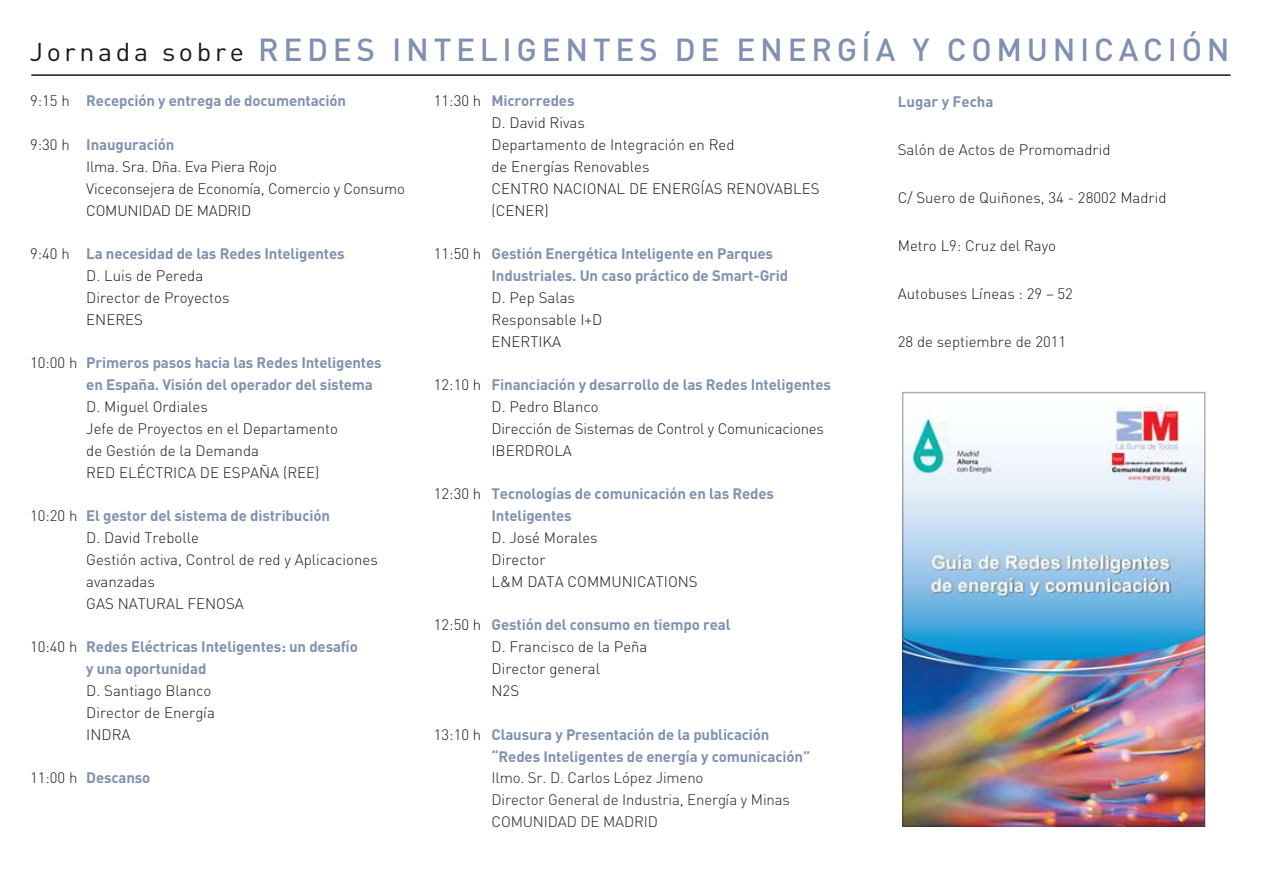
<style>
.page{position:relative;width:1262px;height:893px;background:#fff}
.page>*{position:absolute;margin:0;border:0;box-sizing:border-box;transform-origin:0 0}
.t1{font:500 31.5px "DIN";letter-spacing:.15em;color:#8090b2}
.t2{font:300 15px/21.9px "DIN";color:#1a171b}
.t3{font:700 15px/21.8px "DIN";letter-spacing:-.01em;color:#8090b2}
.t4{font:300 15px/21.9px "DIN";letter-spacing:-.01em;color:#231f20}
.s1{font-weight:400;font-size:25.5px;color:#1a171b}
.s2{font-weight:700;color:#8090b2}
.s3{font-weight:300;color:#1a171b}
</style>
<div class="page">
<hr style="left:31px;top:74px;width:1199px;height:2px;background:#1a171a">
<img style="left:904px;top:404px;width:299px;height:420px">
<p class="t1" style="left:30px;top:30px;width:1201px"><span class="s1">Jornada sobre</span> REDES INTELIGENTES DE ENERGÍA Y COMUNICACIÓN</p>
<p class="t2" style="left:30px;top:90px;width:41px">9:15 h</p>
<p class="t2" style="left:30px;top:133px;width:41px">9:30 h</p>
<p class="t2" style="left:30px;top:243px;width:41px">9:40 h</p>
<p class="t2" style="left:30px;top:352px;width:49px">10:00 h</p>
<p class="t2" style="left:30px;top:505px;width:49px">10:20 h</p>
<p class="t2" style="left:30px;top:635px;width:49px">10:40 h</p>
<p class="t2" style="left:30px;top:766px;width:49px">11:00 h</p>
<p class="t3" style="left:86px;top:89px;width:261px">Recepción y entrega de documentación</p>
<p class="t2" style="left:86px;top:134px;width:320px"><span class="s2">Inauguración<br></span>Ilma. Sra. Dña. Eva Piera Rojo<br>Viceconsejera de Economía, Comercio y Consumo<br>COMUNIDAD DE MADRID</p>
<p class="t2" style="left:86px;top:243px;width:260px"><span class="s2">La necesidad de las Redes Inteligentes<br></span>D. Luis de Pereda<br>Director de Proyectos<br>ENERES</p>
<p class="t2" style="left:86px;top:352px;width:297px"><span class="s2">Primeros pasos hacia las Redes Inteligentes en España. Visión del operador del sistema<br></span>D. Miguel Ordiales<br>Jefe de Proyectos en el Departamento<br>de Gestión de la Demanda<br>RED ELÉCTRICA DE ESPAÑA (REE)</p>
<p class="t2" style="left:86px;top:505px;width:293px"><span class="s2">El gestor del sistema de distribución<br></span>D. David Trebolle<br>Gestión activa, Control de red y Aplicaciones avanzadas<br>GAS NATURAL FENOSA</p>
<p class="t3" style="left:86px;top:635px;width:273px">Redes Eléctricas Inteligentes: un desafío y una oportunidad<br><span class="s3">D. Santiago Blanco<br>Director de Energía<br>INDRA</span></p>
<p class="t3" style="left:86px;top:766px;width:66px">Descanso</p>
<p class="t2" style="left:434px;top:90px;width:49px">11:30 h</p>
<p class="t2" style="left:434px;top:243px;width:49px">11:50 h</p>
<p class="t2" style="left:434px;top:374px;width:49px">12:10 h</p>
<p class="t2" style="left:434px;top:483px;width:49px">12:30 h</p>
<p class="t2" style="left:434px;top:614px;width:49px">12:50 h</p>
<p class="t2" style="left:434px;top:723px;width:49px">13:10 h</p>
<p class="t2" style="left:491px;top:90px;width:329px"><span class="s2">Microrredes<br></span>D. David Rivas<br>Departamento de Integración en Red<br>de Energías Renovables<br>CENTRO NACIONAL DE ENERGÍAS RENOVABLES (CENER)</p>
<p class="t3" style="left:491px;top:242px;width:298px">Gestión Energética Inteligente en Parques<br>Industriales. Un caso práctico de Smart-Grid<br><span class="s3">D. Pep Salas<br>Responsable I+D<br>ENERTIKA</span></p>
<p class="t2" style="left:491px;top:374px;width:341px"><span class="s2">Financiación y desarrollo de las Redes Inteligentes<br></span>D. Pedro Blanco<br>Dirección de Sistemas de Control y Comunicaciones<br>IBERDROLA</p>
<p class="t3" style="left:491px;top:482px;width:284px">Tecnologías de comunicación en las Redes<br>Inteligentes<br><span class="s3">D. José Morales<br>Director<br>L&amp;M DATA COMMUNICATIONS</span></p>
<p class="t2" style="left:491px;top:614px;width:240px"><span class="s2">Gestión del consumo en tiempo real<br></span>D. Francisco de la Peña<br>Director general<br>N2S</p>
<p class="t4" style="left:491px;top:723px;width:320px"><span class="s2">Clausura y Presentación de la publicación “Redes Inteligentes de energía y comunicación” </span>Ilmo. Sr. D. Carlos López Jimeno<br>Director General de Industria, Energía y Minas COMUNIDAD DE MADRID</p>
<p class="t3" style="left:897px;top:90px;width:97px">Lugar y Fecha</p>
<p class="t2" style="left:897px;top:138px;width:214px">Salón de Actos de Promomadrid</p>
<p class="t2" style="left:897px;top:186px;width:270px">C/ Suero de Quiñones, 34 - 28002 Madrid</p>
<p class="t2" style="left:897px;top:234px;width:160px">Metro L9: Cruz del Rayo</p>
<p class="t2" style="left:897px;top:282px;width:177px">Autobuses Líneas : 29 – 52</p>
<p class="t2" style="left:897px;top:330px;width:170px">28 de septiembre de 2011</p>
</div>
